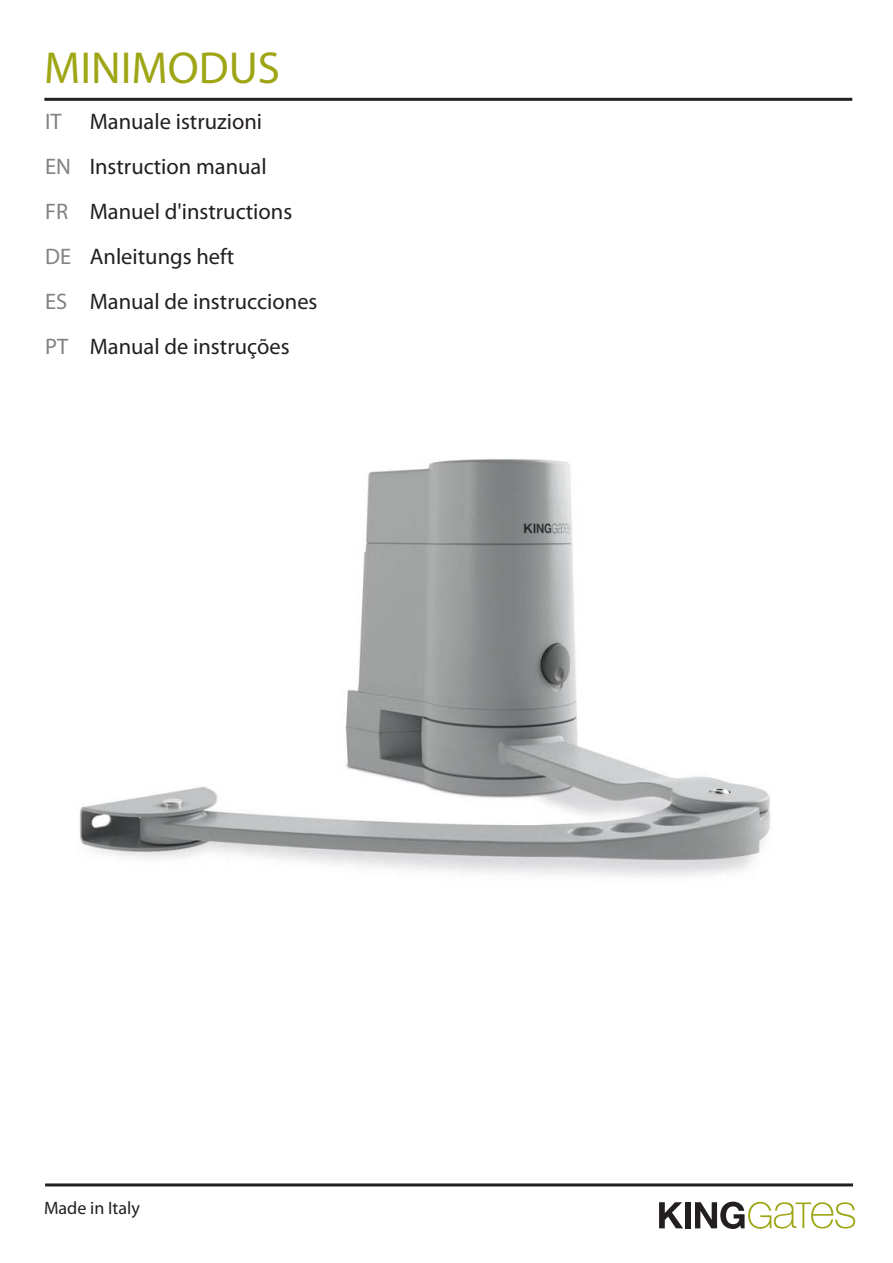
<style>
.page{position:relative;width:893px;height:1263px;background:#fff}
.page>*{position:absolute;margin:0;border:0;box-sizing:border-box;transform-origin:0 0}
.t1{font:700 45px "Helvetica Neue LT Com";color:#9ea615}
.t2{font:700 22.5px/45px "Helvetica Neue LT Com";color:#231f20}
.t3{font:700 18px "Helvetica Neue LT Com";color:#231f20}
.s1{color:#808285}
</style>
<div class="page">
<svg style="left:659px;top:1202px;width:24px;height:26px"></svg>
<div style="left:685px;top:1202px;width:6px;height:26px;background:#231f20"></div>
<svg style="left:695px;top:1201px;width:160px;height:28px"></svg>
<hr style="left:44px;top:98px;width:808px;height:3px;background:#231f20">
<hr style="left:45px;top:1183px;width:808px;height:3px;background:#231f20">
<img style="left:79px;top:459px;width:691px;height:418px">
<p class="t1" style="left:44px;top:40px;width:237px">MINIMODUS</p>
<p class="t2" style="left:45px;top:98px;width:274px"><span class="s1">IT</span> Manuale istruzioni<br><span class="s1">EN</span> Instruction manual<br><span class="s1">FR</span> Manuel d'instructions<br><span class="s1">DE</span> Anleitungs heft<br><span class="s1">ES</span> Manual de instrucciones<br><span class="s1">PT</span> Manual de instruções</p>
<p class="t3" style="left:44px;top:1197px;width:97px">Made in Italy</p>
</div>
